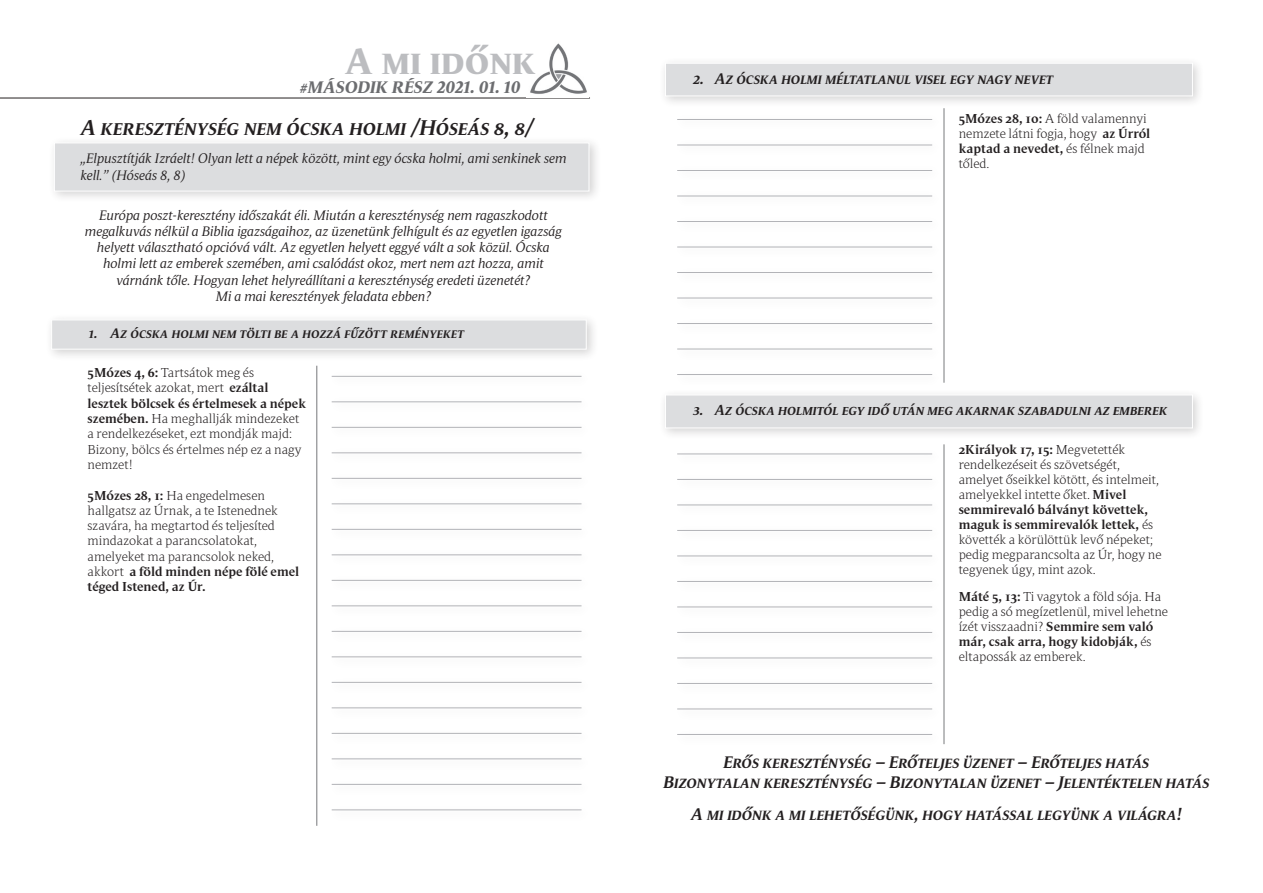
<style>
.page{position:relative;width:1263px;height:893px;background:#fff}
.page>*{position:absolute;margin:0;border:0;box-sizing:border-box;transform-origin:0 0}
.t1{font:800 36px "Jaqen";color:#bcbdc0}
.Paragraph_Style_1{font:italic 700 21px "Jaqen";color:#231f20}
.FOCIM{font:italic 700 16.5px/19.8px "Jaqen";color:#231f20;text-align:center}
.t2{font:italic 800 16.5px "Jaqen";letter-spacing:.01em;color:#6c6d70}
.t3{font:italic 700 15px "Jaqen";color:#231f20}
.t4{font:italic 700 14.25px "Jaqen";color:#231f20}
.Paragraph_Style_1-2{font:italic 13.5px/16.2px "Jaqen";letter-spacing:.01em;color:#231f20}
.t5{font:italic 700 13.5px "Jaqen";letter-spacing:.01em;color:#231f20}
.t6{font:12.75px/15px "Jaqen";color:#231f20}
.s1{font-weight:700}
</style>
<div class="page">
<hr style="left:0;top:98px;width:590px;height:1px;background:#231f20">
<img style="left:530px;top:43px;width:57px;height:51px">
<div style="left:48px;top:137px;width:553px;height:66px;background:#231f20;opacity:.2"></div>
<div style="left:54px;top:143px;width:535px;height:48px;background:#dcdddf;border:1px solid #fff"></div>
<div style="left:45px;top:314px;width:554px;height:48px;background:#231f20;opacity:.2"></div>
<div style="left:51px;top:320px;width:536px;height:30px;background:#dcdddf;border:1px solid #fff"></div>
<hr style="left:332px;top:376px;width:249px;height:1px;background:#b2b3b7">
<hr style="left:332px;top:401px;width:249px;height:1px;background:#b2b3b7">
<hr style="left:332px;top:427px;width:249px;height:1px;background:#b2b3b7">
<hr style="left:332px;top:452px;width:249px;height:1px;background:#b2b3b7">
<hr style="left:332px;top:478px;width:249px;height:1px;background:#b2b3b7">
<hr style="left:332px;top:503px;width:249px;height:1px;background:#b2b3b7">
<hr style="left:332px;top:529px;width:249px;height:1px;background:#b2b3b7">
<hr style="left:332px;top:554px;width:249px;height:1px;background:#b2b3b7">
<hr style="left:332px;top:580px;width:249px;height:1px;background:#b2b3b7">
<hr style="left:332px;top:605px;width:249px;height:1px;background:#b2b3b7">
<hr style="left:332px;top:631px;width:249px;height:1px;background:#b2b3b7">
<hr style="left:332px;top:656px;width:249px;height:1px;background:#b2b3b7">
<hr style="left:332px;top:682px;width:249px;height:1px;background:#b2b3b7">
<hr style="left:332px;top:707px;width:249px;height:1px;background:#b2b3b7">
<hr style="left:332px;top:733px;width:249px;height:1px;background:#b2b3b7">
<hr style="left:332px;top:758px;width:249px;height:1px;background:#b2b3b7">
<hr style="left:332px;top:784px;width:249px;height:1px;background:#b2b3b7">
<hr style="left:332px;top:809px;width:249px;height:1px;background:#b2b3b7">
<div style="left:659px;top:57px;width:546px;height:52px;background:#231f20;opacity:.2"></div>
<div style="left:665px;top:63px;width:528px;height:33px;background:#dcdddf;border:1px solid #fff"></div>
<div style="left:659px;top:389px;width:546px;height:51px;background:#231f20;opacity:.2"></div>
<div style="left:665px;top:395px;width:528px;height:33px;background:#dcdddf;border:1px solid #fff"></div>
<hr style="left:677px;top:119px;width:255px;height:1px;background:#b2b3b7">
<hr style="left:677px;top:145px;width:255px;height:1px;background:#b2b3b7">
<hr style="left:677px;top:170px;width:255px;height:1px;background:#b2b3b7">
<hr style="left:677px;top:196px;width:255px;height:1px;background:#b2b3b7">
<hr style="left:677px;top:221px;width:255px;height:1px;background:#b2b3b7">
<hr style="left:677px;top:247px;width:255px;height:1px;background:#b2b3b7">
<hr style="left:677px;top:272px;width:255px;height:1px;background:#b2b3b7">
<hr style="left:677px;top:298px;width:255px;height:1px;background:#b2b3b7">
<hr style="left:677px;top:323px;width:255px;height:1px;background:#b2b3b7">
<hr style="left:677px;top:349px;width:255px;height:1px;background:#b2b3b7">
<hr style="left:677px;top:374px;width:255px;height:1px;background:#b2b3b7">
<hr style="left:677px;top:453px;width:255px;height:1px;background:#b2b3b7">
<hr style="left:677px;top:479px;width:255px;height:1px;background:#b2b3b7">
<hr style="left:677px;top:504px;width:255px;height:1px;background:#b2b3b7">
<hr style="left:677px;top:530px;width:255px;height:1px;background:#b2b3b7">
<hr style="left:677px;top:555px;width:255px;height:1px;background:#b2b3b7">
<hr style="left:677px;top:581px;width:255px;height:1px;background:#b2b3b7">
<hr style="left:677px;top:606px;width:255px;height:1px;background:#b2b3b7">
<hr style="left:677px;top:632px;width:255px;height:1px;background:#b2b3b7">
<hr style="left:677px;top:657px;width:255px;height:1px;background:#b2b3b7">
<hr style="left:677px;top:683px;width:255px;height:1px;background:#b2b3b7">
<hr style="left:677px;top:708px;width:255px;height:1px;background:#b2b3b7">
<hr style="left:677px;top:734px;width:255px;height:1px;background:#b2b3b7">
<hr style="left:317px;top:366px;width:1px;height:460px;background:#76787b">
<hr style="left:944px;top:108px;width:1px;height:275px;background:#787a7d">
<hr style="left:944px;top:444px;width:1px;height:300px;background:#787a7d">
<h1 class="t1" style="left:345px;top:35px;width:192px">A mi időnk</h1>
<p class="t2" style="left:300px;top:75px;width:222px">#MÁSODIK RÉSZ 2021. 01. 10</p>
<p class="Paragraph_Style_1" style="left:80px;top:113px;width:455px">A kereszténység nem ócska holmi /Hóseás 8, 8/</p>
<p class="Paragraph_Style_1-2" style="left:80px;top:150px;width:488px">„Elpusztítják Izráelt! Olyan lett a népek között, mint egy ócska holmi, ami senkinek sem kell.” (Hóseás 8, 8)</p>
<p class="Paragraph_Style_1-2" style="left:85px;top:206px;width:478px;text-align:center">Európa poszt-keresztény időszakát éli. Miután a kereszténység nem ragaszkodott megalkuvás nélkül a Biblia igazságaihoz, az üzenetünk felhígult és az egyetlen igazság helyett választható opcióvá vált. Az egyetlen helyett eggyé vált a sok közül. Ócska holmi lett az emberek szemében, ami csalódást okoz, mert nem azt hozza, amit várnánk tőle. Hogyan lehet helyreállítani a kereszténység eredeti üzenetét?<br>Mi a mai keresztények feladata ebben?</p>
<p class="t5" style="left:89px;top:324px;width:377px">1. Az ócska holmi nem tölti be a hozzá fűzött reményeket</p>
<p class="t6" style="left:88px;top:364px;width:220px"><span class="s1">5Mózes 4, 6:</span> Tartsátok meg és teljesítsétek azokat, mert <span class="s1">ezáltal lesztek bölcsek és értelmesek a népek szemében.</span> Ha meghallják mindezeket a rendelkezéseket, ezt mondják majd:<br>Bizony, bölcs és értelmes nép ez a nagy nemzet!</p>
<p class="t6" style="left:88px;top:487px;width:213px"><span class="s1">5Mózes 28, 1:</span> Ha engedelmesen hallgatsz az Úrnak, a te Istenednek szavára, ha megtartod és teljesíted mindazokat a parancsolatokat, amelyeket ma parancsolok neked, akkort <span class="s1">a föld minden népe fölé emel téged Istened, az Úr.</span></p>
<p class="t3" style="left:693px;top:68px;width:362px">2. Az ócska holmi méltatlanul visel egy nagy nevet</p>
<p class="t6" style="left:959px;top:111px;width:193px"><span class="s1">5Mózes 28, 10:</span> A föld valamennyi nemzete látni fogja, hogy <span class="s1">az Úrról kaptad a nevedet,</span> és félnek majd tőled.</p>
<p class="t4" style="left:693px;top:400px;width:476px">3. Az ócska holmitól egy idő után meg akarnak szabadulni az emberek</p>
<p class="t6" style="left:959px;top:442px;width:204px"><span class="s1">2Királyok 17, 15:</span> Megvetették rendelkezéseit és szövetségét, amelyet őseikkel kötött, és intelmeit, amelyekkel intette őket. <span class="s1">Mivel semmirevaló bálványt követtek, maguk is semmirevalók lettek,</span> és követték a körülöttük levő népeket; pedig megparancsolta az Úr, hogy ne tegyenek úgy, mint azok.</p>
<p class="t6" style="left:959px;top:589px;width:211px"><span class="s1">Máté 5, 13:</span> Ti vagytok a föld sója. Ha pedig a só megízetlenül, mivel lehetne ízét visszaadni? <span class="s1">Semmire sem való már, csak arra, hogy kidobják,</span> és eltapossák az emberek.</p>
<p class="FOCIM" style="left:663px;top:751px;width:548px">Erős kereszténység – Erőteljes üzenet – Erőteljes hatás<br>Bizonytalan kereszténység – Bizonytalan üzenet – Jelentéktelen hatás</p>
<p class="FOCIM" style="left:691px;top:803px;width:492px">A mi időnk a mi lehetőségünk, hogy hatással legyünk a világra!</p>
</div>
